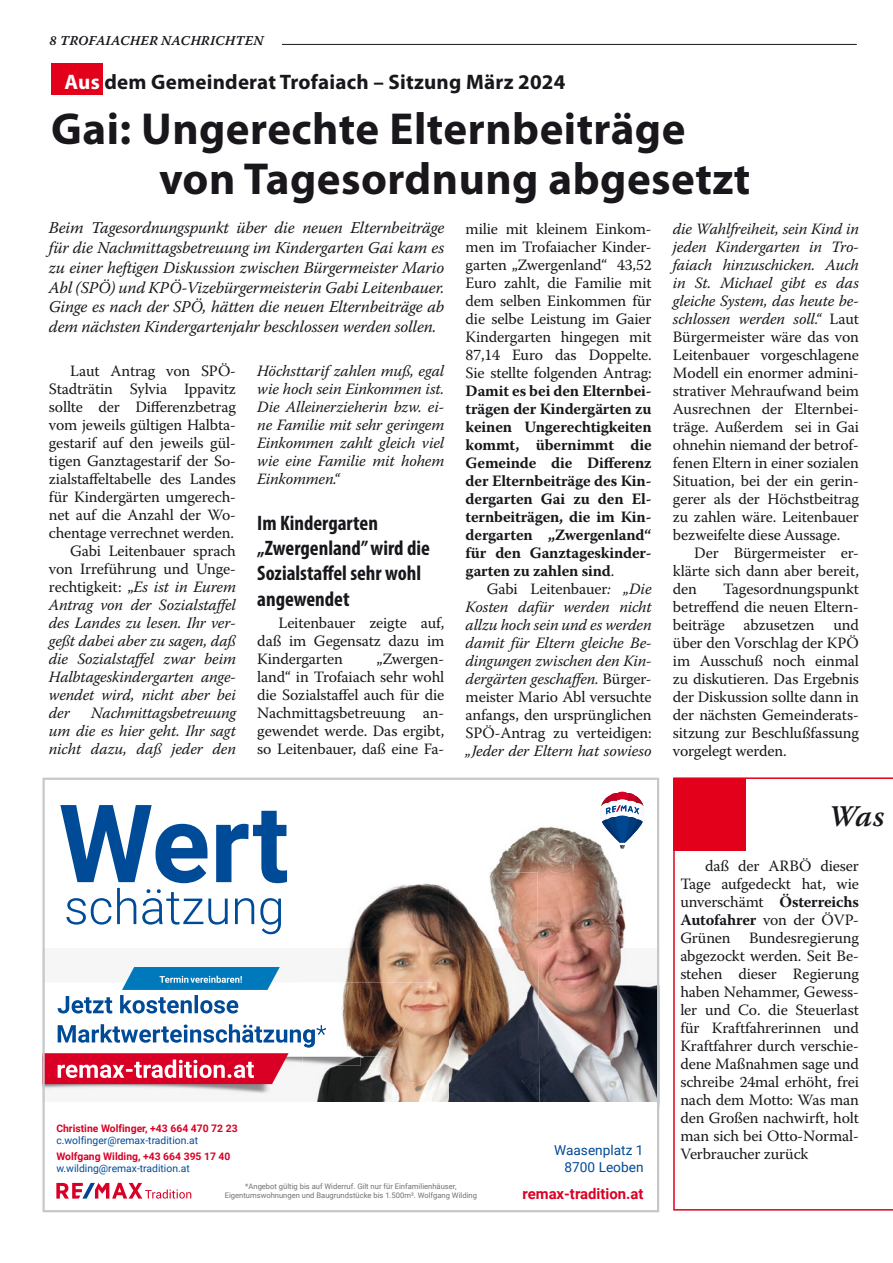
<style>
.page{position:relative;width:893px;height:1263px;background:#fff}
.page>*{position:absolute;margin:0;border:0;box-sizing:border-box;transform-origin:0 0}
.t1{font:700 45px/49.5px "Myriad Pro";letter-spacing:.01em;color:#1a171c}
.t2{font:italic 600 30px "Warnock Pro";color:#1a171c}
.t3{font:700 condensed 21px/25.2px "Myriad Pro";color:#1a171c}
.t4{font:700 21px "Myriad Pro";letter-spacing:.01em;color:#1a171c}
.t5{font:italic 16.5px/19.8px "Warnock Pro";letter-spacing:-.01em;color:#1a171c;text-align:justify}
.t6{font:15.75px/18px "Warnock Pro";letter-spacing:-.01em;color:#1a171c;text-align:justify}
.t7{font:italic 15.75px/18px "Warnock Pro";letter-spacing:-.01em;color:#1a171c;text-align:justify}
.t8{font:700 15.75px/18px "Warnock Pro";letter-spacing:-.01em;color:#1a171c;text-align:justify}
.t9{font:700 14.85px "Roboto";color:#da0025}
.t10{font:13.65px/17.5px "Roboto";color:#004b97;text-align:right}
.t11{font:13.5px "Warnock Pro Semibold It Capt";letter-spacing:.01em;color:#1a171c}
.t12{font:700 10.35px "Roboto";color:#da0025}
.t13{font:10.35px "Roboto";color:#004b97}
.t14{font:7.65px/9.1px "Roboto";color:#707173;text-align:center}
.s1{color:#fff}
.s2{font-weight:400}
.s3{font-style:normal}
.s4{font-style:italic}
.s5{font-weight:700}
</style>
<div class="page">
<hr style="left:282px;top:44px;width:575px;height:1px;background:#1a171c">
<div style="left:43px;top:948px;width:616px;height:159px;background:#f6f6f7"></div>
<svg style="left:56px;top:1183px;width:135px;height:15px"></svg>
<svg style="left:60px;top:805px;width:227px;height:129px"></svg>
<img style="left:46px;top:1084px;width:226px;height:9px">
<svg style="left:46px;top:967px;width:255px;height:117px"></svg>
<img style="left:301px;top:872px;width:200px;height:230px">
<img style="left:302px;top:982px;width:130px;height:74px">
<img style="left:303px;top:1025px;width:23px;height:22px">
<img style="left:501px;top:826px;width:125px;height:122px">
<img style="left:491px;top:826px;width:11px;height:46px">
<img style="left:474px;top:948px;width:182px;height:154px">
<svg style="left:599px;top:791px;width:45px;height:58px"></svg>
<div style="left:43px;top:1102px;width:616px;height:27px;background:#fff"></div>
<div style="left:43px;top:778px;width:616px;height:434px;border:2px solid #c6c7c9"></div>
<div style="left:51px;top:64px;width:52px;height:31px;background:#e2001a"></div>
<svg style="left:673px;top:777px;width:220px;height:433px"></svg>
<p class="t11" style="left:50px;top:32px;width:215px">8 TROFAIACHER NACHRICHTEN</p>
<h3 class="t4" style="left:65px;top:69px;width:502px"><span class="s1">Aus</span> dem Gemeinderat Trofaiach – Sitzung März 2024</h3>
<h1 class="t1" style="left:159px;top:103px;width:593px;text-indent:-108px">Gai: Ungerechte Elternbeiträge von Tagesordnung abgesetzt</h1>
<p class="t5" style="left:49px;top:218px;width:397px">Beim Tagesordnungspunkt über die neuen Elternbeiträge für die Nachmittagsbetreuung im Kindergarten Gai kam es zu einer heftigen Diskussion zwischen Bürgermeister Mario Abl (SPÖ) und KPÖ-Vizebürgermeisterin Gabi Leitenbauer.<br>Ginge es nach der SPÖ, hätten die neuen Elternbeiträge ab dem nächsten Kindergartenjahr beschlossen werden sollen.</p>
<p class="t6" style="left:466px;top:219px;width:188px">milie mit kleinem Einkom&shy;men im Trofaiacher Kinder&shy;garten „Zwergenland“ 43,52<br>Euro zahlt, die Familie mit dem selben Einkommen für die selbe Leistung im Gaier Kindergarten hingegen mit 87,14 Euro das Doppelte.<br>Sie stellte folgenden Antrag:</p>
<p class="t8" style="left:466px;top:381px;width:188px">Damit es bei den Elternbei&shy;trägen der Kindergärten zu keinen Ungerechtigkeiten kommt, übernimmt die Gemeinde die Differenz der Elternbeiträge des Kin&shy;dergarten Gai zu den El&shy;ternbeiträgen, die im Kin&shy;dergarten „Zwergenland“ für den Ganztageskinder&shy;garten zu zahlen sind<span class="s2">.</span></p>
<p class="t7" style="left:466px;top:579px;width:188px;text-indent:21px"><span class="s3">Gabi Leitenbauer</span>: „Die Kosten dafür werden nicht allzu hoch sein und es werden damit für Eltern gleiche Be&shy;dingungen zwischen den Kin&shy;dergärten geschaffen. <span class="s3">Bürger&shy;meister Mario Abl versuchte anfangs, den ursprünglichen SPÖ-Antrag zu verteidigen:</span></p>
<p class="t7" style="left:466px;top:741px;width:188px">„Jeder der Eltern hat sowieso</p>
<p class="t6" style="left:673px;top:219px;width:188px"><span class="s4">die Wahlfreiheit, sein Kind in jeden Kindergarten in Tro&shy;faiach hinzuschicken. Auch in St. Michael gibt es das gleiche System, das heute be&shy;schlossen werden soll.“</span> Laut Bürgermeister wäre das von Leitenbauer vorgeschlagene Modell ein enormer admini&shy;strativer Mehraufwand beim Ausrechnen der Elternbei&shy;träge. Außerdem sei in Gai ohnehin niemand der betrof&shy;fenen Eltern in einer sozialen Situation, bei der ein gerin&shy;gerer als der Höchstbeitrag zu zahlen wäre. Leitenbauer bezweifelte diese Aussage.</p>
<p class="t6" style="left:673px;top:543px;width:188px;text-indent:21px">Der Bürgermeister er&shy;klärte sich dann aber bereit, den</p>
<p class="t6" style="left:70px;top:362px;width:167px">Laut Antrag von SPÖ-</p>
<p class="t6" style="left:49px;top:380px;width:189px">Stadträtin Sylvia Ippavitz</p>
<p class="t6" style="left:49px;top:398px;width:189px">sollte der Differenzbetrag</p>
<p class="t6" style="left:49px;top:416px;width:189px">vom jeweils gültigen Halbta-</p>
<p class="t6" style="left:49px;top:434px;width:189px">gestarif auf den jeweils gül-</p>
<p class="t6" style="left:49px;top:452px;width:189px">tigen Ganztagestarif der So-</p>
<p class="t6" style="left:49px;top:470px;width:189px">zialstaffeltabelle des Landes</p>
<p class="t6" style="left:49px;top:488px;width:189px">für Kindergärten umgerech-</p>
<p class="t6" style="left:49px;top:506px;width:189px">net auf die Anzahl der Wo-</p>
<p class="t6" style="left:49px;top:524px;width:187px">chentage verrechnet werden.</p>
<p class="t6" style="left:70px;top:542px;width:167px">Gabi Leitenbauer sprach</p>
<p class="t6" style="left:49px;top:560px;width:189px">von Irreführung und Unge-</p>
<p class="t6" style="left:49px;top:578px;width:189px">rechtigkeit: „<span class="s4">Es ist in Eurem</span></p>
<p class="t7" style="left:49px;top:596px;width:189px">Antrag von der Sozialstaffel</p>
<p class="t7" style="left:49px;top:614px;width:189px">des Landes zu lesen. Ihr ver-</p>
<p class="t7" style="left:49px;top:632px;width:189px">geßt dabei aber zu sagen, daß</p>
<p class="t7" style="left:49px;top:650px;width:189px">die Sozialstaffel zwar beim</p>
<p class="t7" style="left:49px;top:668px;width:189px">Halbtageskindergarten ange-</p>
<p class="t7" style="left:49px;top:686px;width:189px">wendet wird, nicht aber bei</p>
<p class="t7" style="left:49px;top:704px;width:22px">der</p>
<p class="t7" style="left:257px;top:362px;width:189px">Höchsttarif zahlen muß, egal wie hoch sein Einkommen ist.<br>Die Alleinerzieherin bzw. ei&shy;ne Familie mit sehr geringem Einkommen zahlt gleich viel wie eine Familie mit hohem Einkommen.“</p>
<h3 class="t3" style="left:257px;top:510px;width:174px">Im Kindergarten „Zwergenland” wird die<br>Sozialstaffel sehr wohl angewendet</h3>
<p class="t6" style="left:257px;top:613px;width:189px;text-indent:21px">Leitenbauer zeigte auf, daß im Gegensatz dazu im Kindergarten</p>
<p class="t6" style="left:673px;top:579px;width:188px;text-indent:50px">Tagesordnungspunkt betreffend die neuen Eltern&shy;beiträge abzusetzen und über den Vorschlag der KPÖ im Ausschuß noch einmal zu diskutieren. Das Ergebnis der Diskussion sollte dann in der nächsten Gemeinderats&shy;sitzung zur Beschlußfassung vorgelegt werden.</p>
<p class="t6" style="left:257px;top:649px;width:189px;text-indent:119px">„Zwergen&shy;land“ in Trofaiach sehr wohl die Sozialstaffel auch für die Nachmittagsbetreuung an&shy;gewendet werde. Das ergibt, so Leitenbauer, daß eine Fa-</p>
<p class="t7" style="left:49px;top:704px;width:189px;text-indent:42px">Nachmittagsbetreuung um die es hier geht. Ihr sagt nicht dazu, daß jeder den</p>
<p class="t12" style="left:56px;top:1121px;width:183px">Christine Wolfinger, +43 664 470 72 23</p>
<p class="t13" style="left:56px;top:1133px;width:143px">c.wolfinger@remax-tradition.at</p>
<p class="t12" style="left:56px;top:1149px;width:176px">Wolfgang Wilding, +43 664 395 17 40</p>
<p class="t13" style="left:56px;top:1161px;width:135px">w.wilding@remax-tradition.at</p>
<p class="t14" style="left:225px;top:1181px;width:254px">*Angebot gültig bis auf Widerruf. Gilt nur für Einfamilienhäuser,<br>Eigentumswohnungen und Baugrundstücke bis 1.500m². Wolfgang Wilding</p>
<p class="t10" style="left:554px;top:1141px;width:91px">Waasenplatz 1<br>8700 Leoben</p>
<p class="t9" style="left:522px;top:1183px;width:123px">remax-tradition.at</p>
<h2 class="t2" style="left:828px;top:798px;width:58px">Was</h2>
<p class="t6" style="left:680px;top:856px;width:180px;text-indent:25px">daß der ARBÖ dieser Tage aufgedeckt hat, wie unverschämt <span class="s5">Österreichs Autofahrer</span> von der ÖVP-Grünen Bundesregierung abgezockt werden. Seit Be&shy;stehen dieser Regierung haben Nehammer, Gewess&shy;ler und Co. die Steuerlast für Kraftfahrerinnen und Kraftfahrer durch verschie&shy;dene Maßnahmen sage und schreibe 24mal erhöht, frei nach dem Motto: Was man den Großen nachwirft, holt man sich bei Otto-Normal-Verbraucher zurück</p>
</div>
